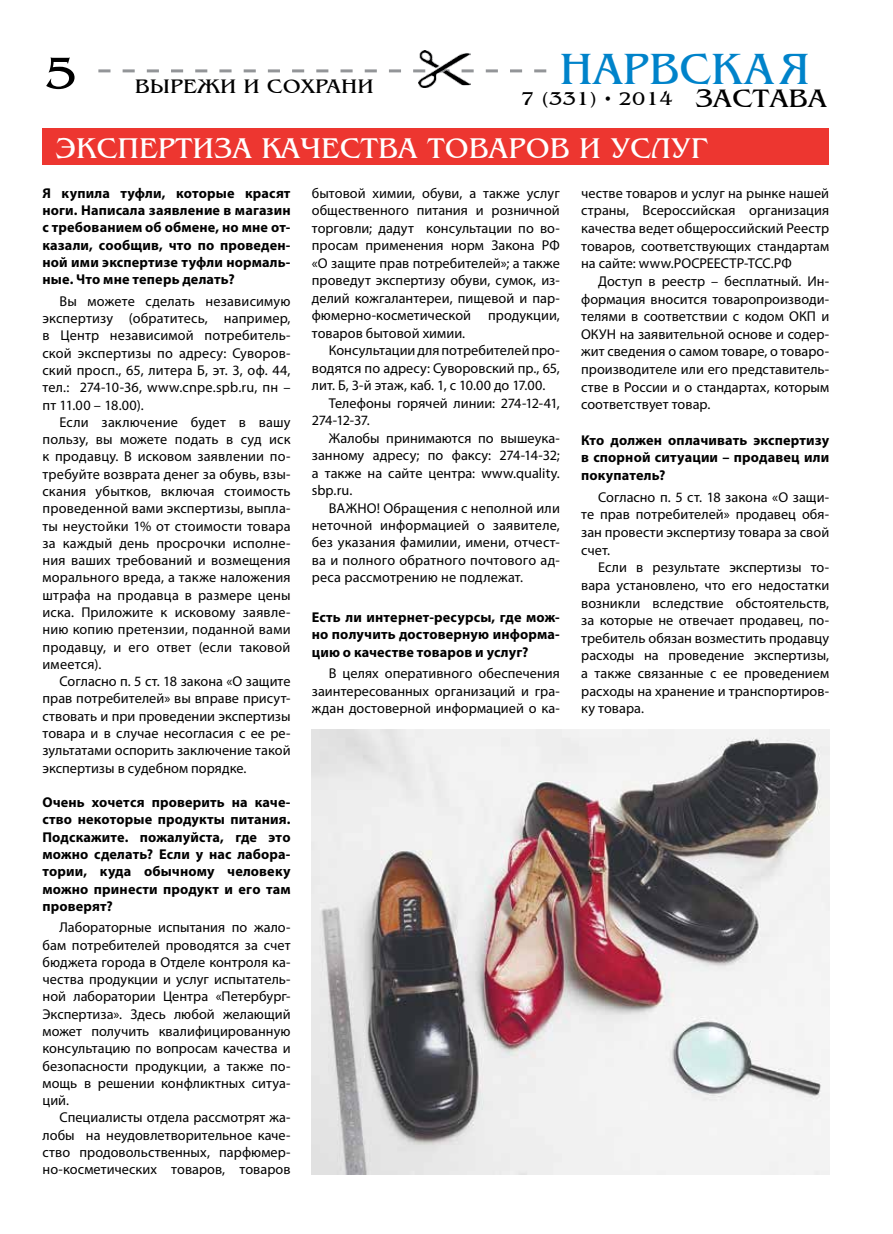
<style>
.page{position:relative;width:893px;height:1234px;background:#fff}
.page>*{position:absolute;margin:0;border:0;box-sizing:border-box;transform-origin:0 0}
.t1{font:46.5px "AG Bengaly";color:#000;scale:1.1 1}
.t2{font:45.9px "AG Bengaly";color:#0083ca}
.t3{font:30px "AG Bengaly";color:#fff}
.t4{font:26.55px "AG Bengaly";color:#000;scale:1.1 1}
.t5{font:20.55px "AG Bengaly";color:#000;scale:1.1 1}
.t6{font:19.5px "AG Bengaly";color:#000;scale:1.1 1}
.t7{font:14.25px/17.2px "Myriad Pro";letter-spacing:.005em;color:#000;text-align:justify}
.t8{font:700 14.25px/17.2px "Myriad Pro";letter-spacing:.01em;color:#000;text-align:justify}
</style>
<div class="page">
<svg style="left:98px;top:69px;width:448px;height:3px"></svg>
<img style="left:419px;top:50px;width:52px;height:37px">
<div style="left:42px;top:128px;width:787px;height:37px;background:#ed3630"></div>
<img style="left:312px;top:729px;width:517px;height:445px">
<h1 class="t1" style="left:45px;top:49px;width:31px">5</h1>
<h3 class="t5" style="left:135px;top:76px;width:218px">Вырежи и сохрани</h3>
<h2 class="t2" style="left:560px;top:45px;width:251px">Нарвская</h2>
<h3 class="t4" style="left:695px;top:85px;width:121px">застава</h3>
<h3 class="t6" style="left:521px;top:89px;width:140px">7 (331) • 2014</h3>
<h3 class="t3" style="left:55px;top:133px;width:654px">экспертиза качества товаров и услуг</h3>
<p class="t8" style="left:43px;top:184px;width:250px">Я купила туфли, которые красят ноги. Написала заявление в магазин с требованием об обмене, но мне от&shy;казали, сообщив, что по проведен&shy;ной ими экспертизе туфли нормаль&shy;ные. Что мне теперь делать?</p>
<p class="t7" style="left:43px;top:292px;width:250px;text-indent:17px">Вы можете сделать независимую экспертизу (обратитесь, например, в Центр независимой потребитель&shy;ской экспертизы по адресу: Суворов&shy;ский просп., 65, литера Б, эт. 3, оф. 44, тел.: 274-10-36, www.cnpe.spb.ru, пн – пт 11.00 – 18.00).</p>
<p class="t7" style="left:43px;top:413px;width:250px;text-indent:17px">Если заключение будет в вашу пользу, вы можете подать в суд иск к продавцу. В исковом заявлении по&shy;требуйте возврата денег за обувь, взы&shy;скания убытков, включая стоимость проведенной вами экспертизы, выпла&shy;ты неустойки 1% от стоимости товара за каждый день просрочки исполне&shy;ния ваших требований и возмещения морального вреда, а также наложения штрафа на продавца в размере цены иска. Приложите к исковому заявле&shy;нию копию претензии, поданной вами продавцу, и его ответ (если таковой имеется).</p>
<p class="t7" style="left:43px;top:672px;width:250px;text-indent:17px">Согласно п. 5 ст. 18 закона «О защите прав потребителей» вы вправе присут&shy;ствовать и при проведении экспертизы товара и в случае несогласия с ее ре&shy;зультатами оспорить заключение такой экспертизы в судебном порядке.</p>
<p class="t8" style="left:43px;top:793px;width:250px">Очень хочется проверить на каче&shy;ство некоторые продукты питания.<br>Подскажите. пожалуйста, где это можно сделать? Если у нас лабора&shy;тории, куда обычному человеку можно принести продукт и его там проверят?</p>
<p class="t7" style="left:43px;top:918px;width:250px;text-indent:17px">Лабораторные испытания по жало&shy;бам потребителей проводятся за счет бюджета города в Отделе контроля ка&shy;чества продукции и услуг испытатель&shy;ной лаборатории Центра «Петербург-Экспертиза». Здесь любой желающий может получить квалифицированную консультацию по вопросам качества и безопасности продукции, а также по&shy;мощь в решении конфликтных ситуа&shy;ций.</p>
<p class="t7" style="left:43px;top:1108px;width:250px;text-indent:17px">Специалисты отдела рассмотрят жа&shy;лобы на неудовлетворительное каче&shy;ство продовольственных, парфюмер&shy;но-косметических товаров, товаров</p>
<p class="t7" style="left:312px;top:184px;width:250px">бытовой химии, обуви, а также услуг общественного питания и розничной торговли; дадут консультации по во&shy;просам применения норм Закона РФ «О защите прав потребителей»; а также проведут экспертизу обуви, сумок, из&shy;делий кожгалантереи, пищевой и пар&shy;фюмерно-косметической продукции, товаров бытовой химии.</p>
<p class="t7" style="left:312px;top:341px;width:250px;text-indent:17px">Консультации для потребителей про&shy;водятся по адресу: Суворовский пр., 65, лит. Б, 3-й этаж, каб. 1, с 10.00 до 17.00.</p>
<p class="t7" style="left:312px;top:394px;width:250px;text-indent:17px">Телефоны горячей линии: 274-12-41,<br>274-12-37.</p>
<p class="t7" style="left:312px;top:429px;width:250px;text-indent:17px">Жалобы принимаются по вышеука&shy;занному адресу; по факсу: 274-14-32; а также на сайте центра: www.quality. sbp.ru.</p>
<p class="t7" style="left:312px;top:498px;width:250px;text-indent:17px">ВАЖНО! Обращения с неполной или неточной информацией о заявителе, без указания фамилии, имени, отчест&shy;ва и полного обратного почтового ад&shy;реса рассмотрению не подлежат.</p>
<p class="t8" style="left:312px;top:607px;width:250px">Есть ли интернет-ресурсы, где мож&shy;но получить достоверную информа&shy;цию о качестве товаров и услуг?</p>
<p class="t7" style="left:312px;top:664px;width:250px;text-indent:17px">В целях оперативного обеспечения заинтересованных организаций и гра&shy;ждан достоверной информацией о ка-</p>
<p class="t7" style="left:581px;top:184px;width:250px">честве товаров и услуг на рынке нашей страны, Всероссийская организация качества ведет общероссийский Реестр товаров, соответствующих стандартам на сайте: www.РОСРЕЕСТР-ТСС.РФ</p>
<p class="t7" style="left:581px;top:272px;width:250px;text-indent:17px">Доступ в реестр – бесплатный. Ин&shy;формация вносится товаропроизводи&shy;телями в соответствии с кодом ОКП и ОКУН на заявительной основе и содер&shy;жит сведения о самом товаре, о товаро&shy;производителе или его представитель&shy;стве в России и о стандартах, которым соответствует товар.</p>
<p class="t8" style="left:581px;top:430px;width:250px">Кто должен оплачивать экспертизу в спорной ситуации – продавец или покупатель?</p>
<p class="t7" style="left:581px;top:488px;width:250px;text-indent:17px">Согласно п. 5 ст. 18 закона «О защи&shy;те прав потребителей» продавец обя&shy;зан провести экспертизу товара за свой счет.</p>
<p class="t7" style="left:581px;top:558px;width:250px;text-indent:17px">Если в результате экспертизы то&shy;вара установлено, что его недостатки возникли вследствие обстоятельств, за которые не отвечает продавец, по&shy;требитель обязан возместить продавцу расходы на проведение экспертизы, а также связанные с ее проведением расходы на хранение и транспортиров&shy;ку товара.</p>
</div>
